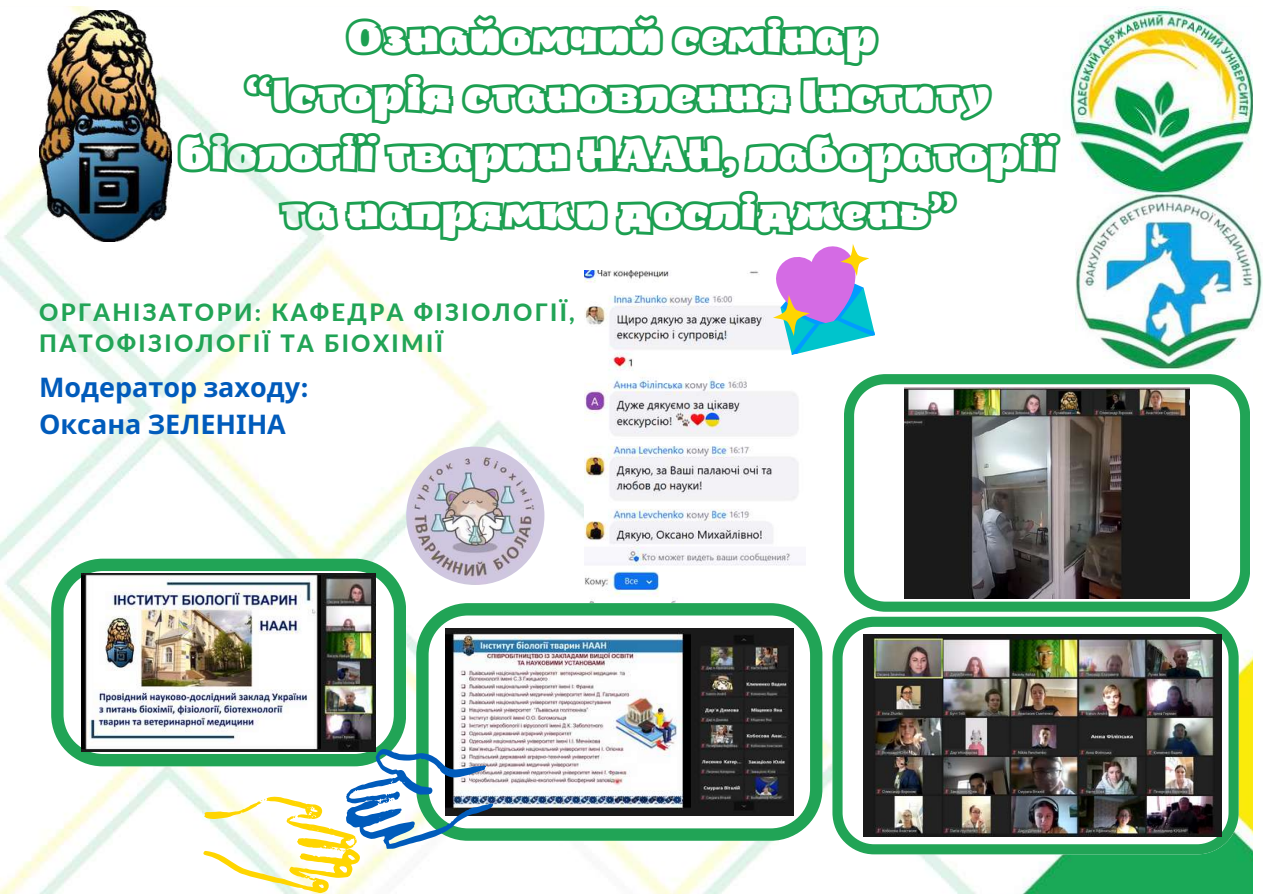
<style>
.page{position:relative;width:1263px;height:894px;background:#fff}
.page>*{position:absolute;margin:0;border:0;box-sizing:border-box;transform-origin:0 0}
.t1{font:42px/58.5px "ZT Arturo Heavyoutline";color:#1c9f51;text-align:center}
.t2{font:700 27px/37px "Noto Sans";color:#005bbb}
.t3{font:800 23.85px/30.3px "Lato";letter-spacing:.1em;color:#21a456}
.s1{font-family:"Be Vietnam";font-weight:800}
</style>
<div class="page">
<img style="left:0;top:7px;width:1253px;height:886px">
<img style="left:1076px;top:194px;width:186px;height:174px">
<img style="left:584px;top:270px;width:222px;height:333px">
<img style="left:39px;top:11px;width:133px;height:231px">
<svg style="left:51px;top:558px;width:355px;height:208px"></svg>
<img style="left:82px;top:573px;width:294px;height:178px">
<svg style="left:832px;top:616px;width:406px;height:237px"></svg>
<img style="left:864px;top:634px;width:357px;height:202px">
<svg style="left:844px;top:374px;width:406px;height:237px"></svg>
<img style="left:905px;top:387px;width:284px;height:211px">
<svg style="left:416px;top:603px;width:406px;height:237px"></svg>
<img style="left:445px;top:628px;width:348px;height:187px">
<svg style="left:203px;top:748px;width:290px;height:145px"></svg>
<img style="left:406px;top:446px;width:138px;height:138px;border-radius:50%">
<svg style="left:770px;top:242px;width:106px;height:113px"></svg>
<p class="t1" style="left:180px;top:13px;width:878px">Ознайомчий семінар<br>“Історія становлення Інститу біології тварин НААН, лабораторії та напрямки досліджень”</p>
<p class="t3" style="left:39px;top:297px;width:537px">ОРГАНІЗАТОРИ: КАФЕДРА ФІЗІОЛОГІЇ,<br>ПАТОФІЗІОЛОГІЇ ТА БІОХІМІЇ</p>
<p class="t2" style="left:39px;top:367px;width:272px">Модератор заходу<span class="s1">:<br></span>Оксана ЗЕЛЕНІНА</p>
</div>
